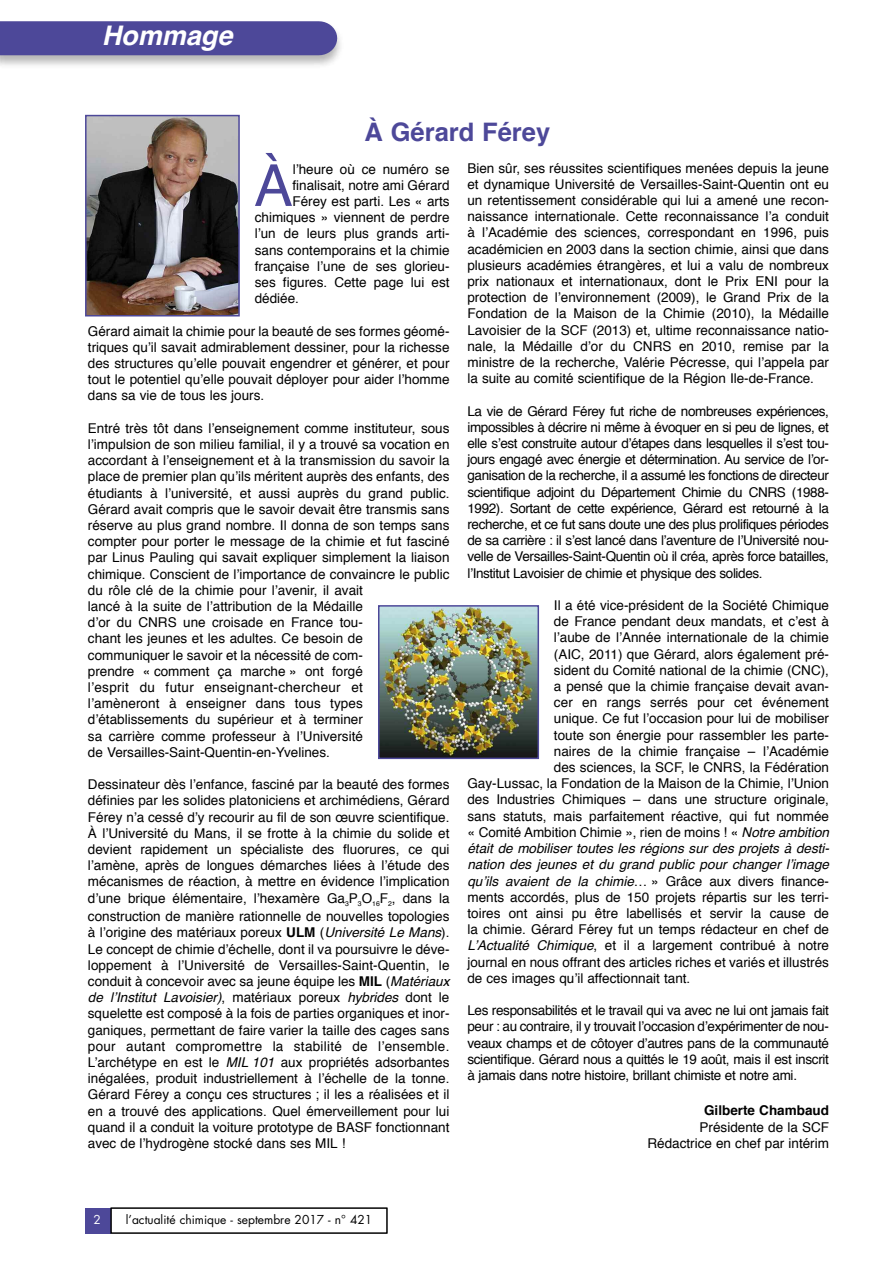
<style>
.page{position:relative;width:893px;height:1263px;background:#fff}
.page>*{position:absolute;margin:0;border:0;box-sizing:border-box;transform-origin:0 0}
.t1{font:57.9px "Helvetica";color:#4d4899}
.t2{font:italic 700 27px "Helvetica";color:#fff}
.t3{font:700 25.5px "Helvetica";color:#4d4899}
.t4{font:13.5px/16.2px "Helvetica";color:#000;text-align:justify}
.t5{font:italic 13.5px "Helvetica";color:#000}
.t6{font:700 13.5px "Helvetica";color:#000}
.t7{font:12px "Futura";color:#000}
.t8{font:12px "Futura";color:#fff}
.s1{font-weight:700}
.s2{font-style:italic}
</style>
<div class="page">
<div style="left:0;top:21px;width:337px;height:34px;background:#4d4899"></div>
<div style="left:85px;top:1208px;width:26px;height:25px;background:#4d4899"></div>
<div style="left:111px;top:1208px;width:276px;height:25px;border:1px solid #000"></div>
<img style="left:88px;top:118px;width:149px;height:195px">
<div style="left:85px;top:115px;width:155px;height:201px;border:2px solid #4d4899"></div>
<img style="left:381px;top:608px;width:155px;height:148px">
<div style="left:378px;top:605px;width:161px;height:154px;border:2px solid #4d4899"></div>
<h2 class="t2" style="left:102px;top:24px;width:132px">Hommage</h2>
<h3 class="t3" style="left:365px;top:121px;width:187px">à Gérard Férey</h3>
<h1 class="t1" style="left:254px;top:161px;width:40px">À</h1>
<p class="t4" style="left:293px;top:162px;width:158px">l’heure où ce numéro se</p>
<p class="t4" style="left:293px;top:178px;width:158px">finalisait, notre ami Gérard</p>
<p class="t4" style="left:293px;top:194px;width:158px">Férey est parti. Les « arts</p>
<p class="t4" style="left:255px;top:210px;width:196px">chimiques » viennent de perdre</p>
<p class="t4" style="left:255px;top:227px;width:196px">l’un de leurs plus grands arti-</p>
<p class="t4" style="left:255px;top:243px;width:196px">sans contemporains et la chimie</p>
<p class="t4" style="left:255px;top:259px;width:196px">française l’une de ses glorieu-</p>
<p class="t4" style="left:255px;top:275px;width:196px">ses figures. Cette page lui est</p>
<p class="t4" style="left:255px;top:291px;width:46px">dédiée.</p>
<p class="t4" style="left:88px;top:324px;width:363px">Gérard aimait la chimie pour la beauté de ses formes géomé&shy;triques qu’il savait admirablement dessiner, pour la richesse des structures qu’elle pouvait engendrer et générer, et pour tout le potentiel qu’elle pouvait déployer pour aider l’homme dans sa vie de tous les jours.</p>
<p class="t4" style="left:88px;top:421px;width:363px;text-align:left">Entré très tôt dans l’enseignement comme instituteur, sous l’impulsion de son milieu familial, il y a trouvé sa vocation en accordant à l’enseignement et à la transmission du savoir la place de premier plan qu’ils méritent auprès des enfants, des étudiants à l’université, et aussi auprès du grand public.<br>Gérard avait compris que le savoir devait être transmis sans réserve au plus grand nombre. Il donna de son temps sans compter pour porter le message de la chimie et fut fasciné par Linus Pauling qui savait expliquer simplement la liaison chimique. Conscient de l’importance de convaincre le public du rôle clé de la chimie pour l’avenir, il avait<br>lancé à la suite de l’attribution de la Médaille<br>d’or du CNRS une croisade en France tou-<br>chant les jeunes et les adultes. Ce besoin de<br>communiquer le savoir et la nécessité de com-<br>prendre « comment ça marche » ont forgé<br>l’esprit du futur enseignant-chercheur et<br>l’amèneront à enseigner dans tous types d’établissements du supérieur et à terminer<br>sa carrière comme professeur à l’Université<br>de Versailles-Saint-Quentin-en-Yvelines.</p>
<p class="t4" style="left:88px;top:777px;width:363px">Dessinateur dès l’enfance, fasciné par la beauté des formes définies par les solides platoniciens et archimédiens, Gérard Férey n’a cessé d’y recourir au fil de son œuvre scientifique.<br>À l’Université du Mans, il se frotte à la chimie du solide et devient rapidement un spécialiste des fluorures, ce qui l’amène, après de longues démarches liées à l’étude des mécanismes de réaction, à mettre en évidence l’implication d’une brique élémentaire, l’hexamère Ga<sub>3</sub>P<sub>3</sub>O<sub>16</sub>F<sub>2</sub>, dans la</p>
<p class="t4" style="left:88px;top:909px;width:363px">construction de manière rationnelle de nouvelles topologies à l’origine des matériaux poreux <span class="s1">ULM</span> (<span class="s2">Université Le Mans</span>).<br>Le concept de chimie d’échelle, dont il va poursuivre le déve&shy;loppement à l’Université de Versailles-Saint-Quentin, le conduit à concevoir avec sa jeune équipe les <span class="s1">MIL</span> (<span class="s2">Matériaux de l’Institut Lavoisier)</span>, matériaux poreux <span class="s2">hybrides</span> dont le squelette est composé à la fois de parties organiques et inor&shy;ganiques, permettant de faire varier la taille des cages sans pour autant compromettre la stabilité de l’ensemble.<br>L’archétype en est le <span class="s2">MIL 101</span> aux propriétés adsorbantes inégalées, produit industriellement à l’échelle de la tonne.<br>Gérard Férey a conçu ces structures ; il les a réalisées et il en a trouvé des applications. Quel émerveillement pour lui quand il a conduit la voiture prototype de BASF fonctionnant avec de l’hydrogène stocké dans ses MIL !</p>
<p class="t4" style="left:467px;top:161px;width:363px">Bien sûr, ses réussites scientifiques menées depuis la jeune et dynamique Université de Versailles-Saint-Quentin ont eu un retentissement considérable qui lui a amené une recon&shy;naissance internationale. Cette reconnaissance l’a conduit à l’Académie des sciences, correspondant en 1996, puis académicien en 2003 dans la section chimie, ainsi que dans plusieurs académies étrangères, et lui a valu de nombreux prix nationaux et internationaux, dont le Prix ENI pour la protection de l’environnement (2009), le Grand Prix de la Fondation de la Maison de la Chimie (2010), la Médaille Lavoisier de la SCF (2013) et, ultime reconnaissance natio&shy;nale, la Médaille d’or du CNRS en 2010, remise par la ministre de la recherche, Valérie Pécresse, qui l’appela par la suite au comité scientifique de la Région Ile-de-France.</p>
<p class="t4" style="left:467px;top:404px;width:363px">La vie de Gérard Férey fut riche de nombreuses expériences, impossibles à décrire ni même à évoquer en si peu de lignes, et elle s’est construite autour d’étapes dans lesquelles il s’est tou&shy;jours engagé avec énergie et détermination. Au service de l’or&shy;ganisation de la recherche, il a assumé les fonctions de directeur scientifique adjoint du Département Chimie du CNRS (1988- 1992). Sortant de cette expérience, Gérard est retourné à la recherche, et ce fut sans doute une des plus prolifiques périodes de sa carrière : il s’est lancé dans l’aventure de l’Université nou&shy;velle de Versailles-Saint-Quentin où il créa, après force batailles, l’Institut Lavoisier de chimie et physique des solides.</p>
<p class="t4" style="left:554px;top:598px;width:277px">Il a été vice-président de la Société Chimique</p>
<p class="t4" style="left:554px;top:614px;width:277px">de France pendant deux mandats, et c’est à</p>
<p class="t4" style="left:554px;top:631px;width:277px">l’aube de l’Année internationale de la chimie</p>
<p class="t4" style="left:554px;top:647px;width:277px">(AIC, 2011) que Gérard, alors également pré-</p>
<p class="t4" style="left:554px;top:663px;width:277px">sident du Comité national de la chimie (CNC),</p>
<p class="t4" style="left:554px;top:679px;width:277px">a pensé que la chimie française devait avan-</p>
<p class="t4" style="left:554px;top:695px;width:277px">cer en rangs serrés pour cet événement</p>
<p class="t4" style="left:554px;top:712px;width:277px">unique. Ce fut l’occasion pour lui de mobiliser</p>
<p class="t4" style="left:554px;top:728px;width:277px">toute son énergie pour rassembler les parte-</p>
<p class="t4" style="left:554px;top:744px;width:277px">naires de la chimie française – l’Académie</p>
<p class="t4" style="left:554px;top:760px;width:277px">des sciences, la SCF, le CNRS, la Fédération</p>
<p class="t4" style="left:467px;top:776px;width:363px">Gay-Lussac, la Fondation de la Maison de la Chimie, l’Union</p>
<p class="t4" style="left:467px;top:793px;width:363px">des Industries Chimiques – dans une structure originale,</p>
<p class="t4" style="left:467px;top:809px;width:363px">sans statuts, mais parfaitement réactive, qui fut nommée</p>
<p class="t4" style="left:467px;top:825px;width:363px">« Comité Ambition Chimie », rien de moins ! « <span class="s2">Notre ambition</span></p>
<p class="t5" style="left:467px;top:843px;width:362px">était de mobiliser toutes les régions sur des projets à desti-</p>
<p class="t5" style="left:467px;top:859px;width:363px">nation des jeunes et du grand public pour changer l’image</p>
<p class="t4" style="left:467px;top:874px;width:363px"><span class="s2">qu’ils avaient de la chimie</span>… » Grâce aux divers finance-</p>
<p class="t4" style="left:467px;top:890px;width:363px">ments accordés, plus de 150 projets répartis sur les terri-</p>
<p class="t4" style="left:467px;top:906px;width:363px">toires ont ainsi pu être labellisés et servir la cause de</p>
<p class="t4" style="left:467px;top:922px;width:363px">la chimie. Gérard Férey fut un temps rédacteur en chef de</p>
<p class="t4" style="left:467px;top:938px;width:363px"><span class="s2">L’Actualité Chimique</span>, et il a largement contribué à notre</p>
<p class="t4" style="left:467px;top:955px;width:363px">journal en nous offrant des articles riches et variés et illustrés</p>
<p class="t4" style="left:467px;top:971px;width:224px">de ces images qu’il affectionnait tant.</p>
<p class="t4" style="left:467px;top:1003px;width:363px">Les responsabilités et le travail qui va avec ne lui ont jamais fait peur : au contraire, il y trouvait l’occasion d’expérimenter de nou&shy;veaux champs et de côtoyer d’autres pans de la communauté scientifique. Gérard nous a quittés le 19 août, mais il est inscrit à jamais dans notre histoire, brillant chimiste et notre ami.</p>
<p class="t6" style="left:704px;top:1105px;width:126px">Gilberte Chambaud</p>
<p class="t4" style="left:647px;top:1120px;width:183px;text-align:right">Présidente de la SCF<br>Rédactrice en chef par intérim</p>
<p class="t8" style="left:94px;top:1214px;width:9px">2</p>
<p class="t7" style="left:126px;top:1214px;width:248px">l’actualité chimique - septembre 2017 - n° 421</p>
</div>
